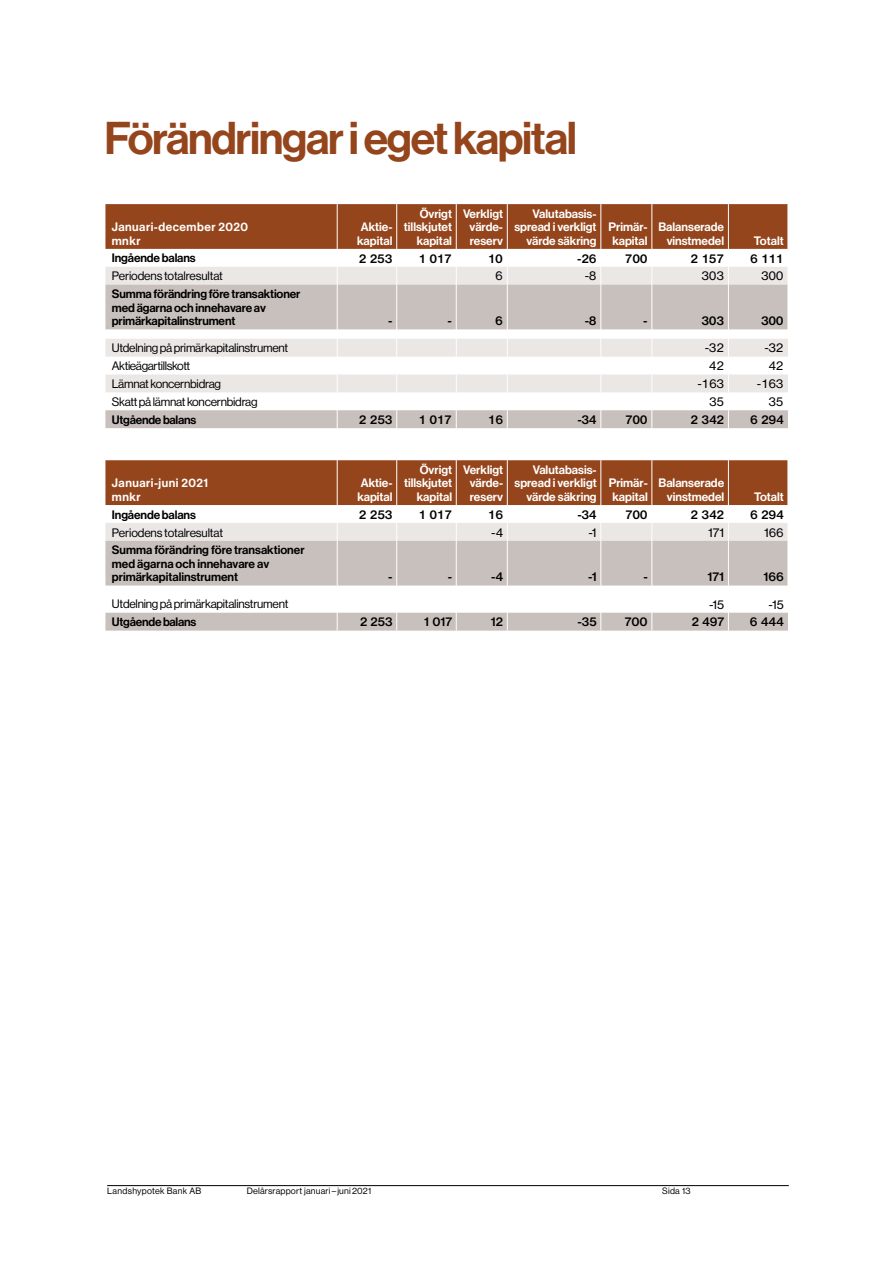
<style>
.page{position:relative;width:893px;height:1263px;background:#fff}
.page>*{position:absolute;margin:0;border:0;box-sizing:border-box;transform-origin:0 0}
.t1{font:45px "N Haas Grotesk DS Std 65 Md";letter-spacing:-.03em;color:#95451c}
.t2{font:12px/13.5px "N Haas Grotesk DS Std 65 Md";color:#fff;text-align:center}
.t3{font:12px/13.5px "N Haas Grotesk DS Std 65 Md";letter-spacing:-.01em;color:#000}
.t4{font:12px "N Haas Grotesk DS Std 55 Rg";letter-spacing:-.02em;color:#000}
.t5{font:12px "N Haas Grotesk TX Std 65 Md";letter-spacing:-.03em;color:#000}
.t6{font:12px "N Haas Grotesk TX Std 55 Rg";letter-spacing:-.03em;color:#000}
.t7{font:12px/13.5px "N Haas Grotesk DS Std 65 Md";letter-spacing:.04em;color:#fff}
.t8{font:9px "N Haas Grotesk DS Std 55 Rg";letter-spacing:.025em;color:#000}
</style>
<div class="page">
<hr style="left:107px;top:1185px;width:682px;height:1px;background:#000">
<div style="left:105px;top:204px;width:683px;height:45px;background:#95451c"></div>
<div style="left:105px;top:267px;width:683px;height:18px;background:#eae7e5"></div>
<svg style="left:105px;top:285px;width:683px;height:346px;fill:#c8c0bc"></svg>
<hr style="left:337px;top:204px;width:1px;height:45px;background:#fff">
<hr style="left:396px;top:204px;width:1px;height:45px;background:#fff">
<hr style="left:456px;top:204px;width:1px;height:45px;background:#fff">
<hr style="left:507px;top:204px;width:1px;height:45px;background:#fff">
<hr style="left:600px;top:204px;width:1px;height:45px;background:#fff">
<hr style="left:651px;top:204px;width:1px;height:45px;background:#fff">
<hr style="left:728px;top:204px;width:1px;height:45px;background:#fff">
<svg style="left:337px;top:267px;width:1px;height:18px"></svg>
<svg style="left:396px;top:267px;width:1px;height:18px"></svg>
<svg style="left:456px;top:267px;width:1px;height:18px"></svg>
<svg style="left:507px;top:267px;width:1px;height:18px"></svg>
<svg style="left:600px;top:267px;width:1px;height:18px"></svg>
<svg style="left:651px;top:267px;width:1px;height:18px"></svg>
<svg style="left:728px;top:267px;width:1px;height:18px"></svg>
<hr style="left:337px;top:285px;width:1px;height:44px;background:#fff">
<hr style="left:396px;top:285px;width:1px;height:44px;background:#fff">
<hr style="left:456px;top:285px;width:1px;height:44px;background:#fff">
<hr style="left:507px;top:285px;width:1px;height:44px;background:#fff">
<hr style="left:600px;top:285px;width:1px;height:44px;background:#fff">
<hr style="left:651px;top:285px;width:1px;height:44px;background:#fff">
<hr style="left:728px;top:285px;width:1px;height:44px;background:#fff">
<svg style="left:105px;top:329px;width:683px;height:131px"></svg>
<hr style="left:337px;top:460px;width:1px;height:45px;background:#fff">
<hr style="left:396px;top:460px;width:1px;height:45px;background:#fff">
<hr style="left:456px;top:460px;width:1px;height:45px;background:#fff">
<hr style="left:507px;top:460px;width:1px;height:45px;background:#fff">
<hr style="left:600px;top:460px;width:1px;height:45px;background:#fff">
<hr style="left:651px;top:460px;width:1px;height:45px;background:#fff">
<hr style="left:728px;top:460px;width:1px;height:45px;background:#fff">
<svg style="left:337px;top:505px;width:1px;height:36px"></svg>
<svg style="left:396px;top:505px;width:1px;height:36px"></svg>
<svg style="left:456px;top:505px;width:1px;height:36px"></svg>
<svg style="left:507px;top:505px;width:1px;height:36px"></svg>
<svg style="left:600px;top:505px;width:1px;height:36px"></svg>
<svg style="left:651px;top:505px;width:1px;height:36px"></svg>
<svg style="left:728px;top:505px;width:1px;height:36px"></svg>
<hr style="left:337px;top:541px;width:1px;height:44px;background:#fff">
<hr style="left:396px;top:541px;width:1px;height:44px;background:#fff">
<hr style="left:456px;top:541px;width:1px;height:44px;background:#fff">
<hr style="left:507px;top:541px;width:1px;height:44px;background:#fff">
<hr style="left:600px;top:541px;width:1px;height:44px;background:#fff">
<hr style="left:651px;top:541px;width:1px;height:44px;background:#fff">
<hr style="left:728px;top:541px;width:1px;height:44px;background:#fff">
<svg style="left:337px;top:585px;width:1px;height:46px"></svg>
<svg style="left:396px;top:585px;width:1px;height:46px"></svg>
<svg style="left:456px;top:585px;width:1px;height:46px"></svg>
<svg style="left:507px;top:585px;width:1px;height:46px"></svg>
<svg style="left:600px;top:585px;width:1px;height:46px"></svg>
<svg style="left:651px;top:585px;width:1px;height:46px"></svg>
<svg style="left:728px;top:585px;width:1px;height:46px"></svg>
<h1 class="t1" style="left:104px;top:112px;width:474px">Förändringar i eget kapital</h1>
<p class="t7" style="left:112px;top:220px;width:138px">Januari-december 2020 mnkr</p>
<p class="t2" style="left:357px;top:220px;width:37px">Aktie&shy;kapital</p>
<p class="t2" style="left:404px;top:207px;width:50px;text-align:right">Övrigt tillskjutet kapital</p>
<p class="t2" style="left:463px;top:207px;width:41px">Verkligt värde&shy;reserv</p>
<p class="t2" style="left:514px;top:207px;width:84px;text-align:right">Valutabasis&shy;spread i verkligt värde säkring</p>
<p class="t2" style="left:609px;top:220px;width:40px">Primär&shy;kapital</p>
<p class="t2" style="left:658px;top:220px;width:67px;text-align:right">Balanserade vinstmedel</p>
<p class="t2" style="left:754px;top:234px;width:31px">Totalt</p>
<p class="t3" style="left:112px;top:252px;width:85px">Ingående balans</p>
<p class="t5" style="left:359px;top:251px;width:35px">2 253</p>
<p class="t5" style="left:418px;top:251px;width:35px">1 017</p>
<p class="t5" style="left:488px;top:251px;width:17px">10</p>
<p class="t5" style="left:577px;top:251px;width:21px">-26</p>
<p class="t5" style="left:625px;top:251px;width:24px">700</p>
<p class="t5" style="left:690px;top:251px;width:35px">2 157</p>
<p class="t5" style="left:750px;top:251px;width:35px">6 111</p>
<p class="t4" style="left:112px;top:269px;width:113px">Periodens totalresultat</p>
<p class="t6" style="left:495px;top:269px;width:9px">6</p>
<p class="t6" style="left:585px;top:269px;width:13px">-8</p>
<p class="t6" style="left:701px;top:269px;width:24px">303</p>
<p class="t6" style="left:761px;top:269px;width:24px">300</p>
<p class="t3" style="left:112px;top:287px;width:190px">Summa förändring före transaktioner med ägarna och innehavare av primärkapitalinstrument</p>
<p class="t5" style="left:388px;top:313px;width:6px">-</p>
<p class="t5" style="left:448px;top:313px;width:6px">-</p>
<p class="t5" style="left:495px;top:313px;width:9px">6</p>
<p class="t5" style="left:585px;top:313px;width:13px">-8</p>
<p class="t5" style="left:643px;top:313px;width:6px">-</p>
<p class="t5" style="left:701px;top:313px;width:24px">303</p>
<p class="t5" style="left:761px;top:313px;width:24px">300</p>
<p class="t4" style="left:112px;top:341px;width:178px">Utdelning på primärkapitalinstrument</p>
<p class="t6" style="left:705px;top:341px;width:21px">-32</p>
<p class="t6" style="left:764px;top:341px;width:21px">-32</p>
<p class="t4" style="left:112px;top:359px;width:80px">Aktieägartillskott</p>
<p class="t6" style="left:709px;top:359px;width:17px">42</p>
<p class="t6" style="left:768px;top:359px;width:17px">42</p>
<p class="t4" style="left:112px;top:377px;width:111px">Lämnat koncernbidrag</p>
<p class="t6" style="left:697px;top:376px;width:28px">-163</p>
<p class="t6" style="left:757px;top:376px;width:28px">-163</p>
<p class="t4" style="left:112px;top:395px;width:147px">Skatt på lämnat koncernbidrag</p>
<p class="t6" style="left:709px;top:394px;width:17px">35</p>
<p class="t6" style="left:768px;top:394px;width:17px">35</p>
<p class="t3" style="left:112px;top:413px;width:86px">Utgående balans</p>
<p class="t5" style="left:359px;top:412px;width:35px">2 253</p>
<p class="t5" style="left:418px;top:412px;width:35px">1 017</p>
<p class="t5" style="left:488px;top:412px;width:17px">16</p>
<p class="t5" style="left:577px;top:412px;width:21px">-34</p>
<p class="t5" style="left:625px;top:412px;width:24px">700</p>
<p class="t5" style="left:691px;top:412px;width:35px">2 342</p>
<p class="t5" style="left:750px;top:412px;width:35px">6 294</p>
<p class="t7" style="left:112px;top:476px;width:98px">Januari-juni 2021 mnkr</p>
<p class="t2" style="left:357px;top:476px;width:37px">Aktie&shy;kapital</p>
<p class="t2" style="left:404px;top:463px;width:50px;text-align:right">Övrigt tillskjutet kapital</p>
<p class="t2" style="left:463px;top:463px;width:41px">Verkligt värde&shy;reserv</p>
<p class="t2" style="left:515px;top:463px;width:84px;text-align:right">Valutabasis&shy;spread i verkligt värde säkring</p>
<p class="t2" style="left:609px;top:476px;width:40px">Primär&shy;kapital</p>
<p class="t2" style="left:658px;top:476px;width:67px;text-align:right">Balanserade vinstmedel</p>
<p class="t2" style="left:754px;top:490px;width:31px">Totalt</p>
<p class="t3" style="left:112px;top:508px;width:85px">Ingående balans</p>
<p class="t5" style="left:359px;top:507px;width:35px">2 253</p>
<p class="t5" style="left:418px;top:507px;width:35px">1 017</p>
<p class="t5" style="left:488px;top:507px;width:17px">16</p>
<p class="t5" style="left:577px;top:507px;width:21px">-34</p>
<p class="t5" style="left:625px;top:507px;width:24px">700</p>
<p class="t5" style="left:691px;top:507px;width:35px">2 342</p>
<p class="t5" style="left:750px;top:507px;width:35px">6 294</p>
<p class="t4" style="left:112px;top:525px;width:113px">Periodens totalresultat</p>
<p class="t6" style="left:491px;top:525px;width:13px">-4</p>
<p class="t6" style="left:588px;top:525px;width:10px">-1</p>
<p class="t6" style="left:708px;top:525px;width:18px">171</p>
<p class="t6" style="left:764px;top:525px;width:21px">166</p>
<p class="t3" style="left:112px;top:544px;width:194px">Summa förändring före transaktioner med ägarna och innehavare av primärkapitalinstrument</p>
<p class="t5" style="left:388px;top:569px;width:6px">-</p>
<p class="t5" style="left:448px;top:569px;width:6px">-</p>
<p class="t5" style="left:491px;top:569px;width:14px">-4</p>
<p class="t5" style="left:588px;top:569px;width:10px">-1</p>
<p class="t5" style="left:643px;top:569px;width:6px">-</p>
<p class="t5" style="left:707px;top:569px;width:18px">171</p>
<p class="t5" style="left:763px;top:569px;width:22px">166</p>
<p class="t4" style="left:112px;top:597px;width:178px">Utdelning på primärkapitalinstrument</p>
<p class="t6" style="left:709px;top:597px;width:17px">-15</p>
<p class="t6" style="left:769px;top:597px;width:17px">-15</p>
<p class="t3" style="left:112px;top:616px;width:86px">Utgående balans</p>
<p class="t5" style="left:360px;top:614px;width:34px">2 253</p>
<p class="t5" style="left:424px;top:614px;width:29px">1 017</p>
<p class="t5" style="left:491px;top:614px;width:14px">12</p>
<p class="t5" style="left:577px;top:614px;width:21px">-35</p>
<p class="t5" style="left:625px;top:614px;width:24px">700</p>
<p class="t5" style="left:692px;top:614px;width:34px">2 497</p>
<p class="t5" style="left:750px;top:614px;width:35px">6 444</p>
<p class="t8" style="left:107px;top:1186px;width:96px">Landshypotek Bank AB</p>
<p class="t8" style="left:247px;top:1186px;width:126px">Delårsrapport januari – juni 2021</p>
<p class="t8" style="left:662px;top:1186px;width:30px">Sida 13</p>
</div>
